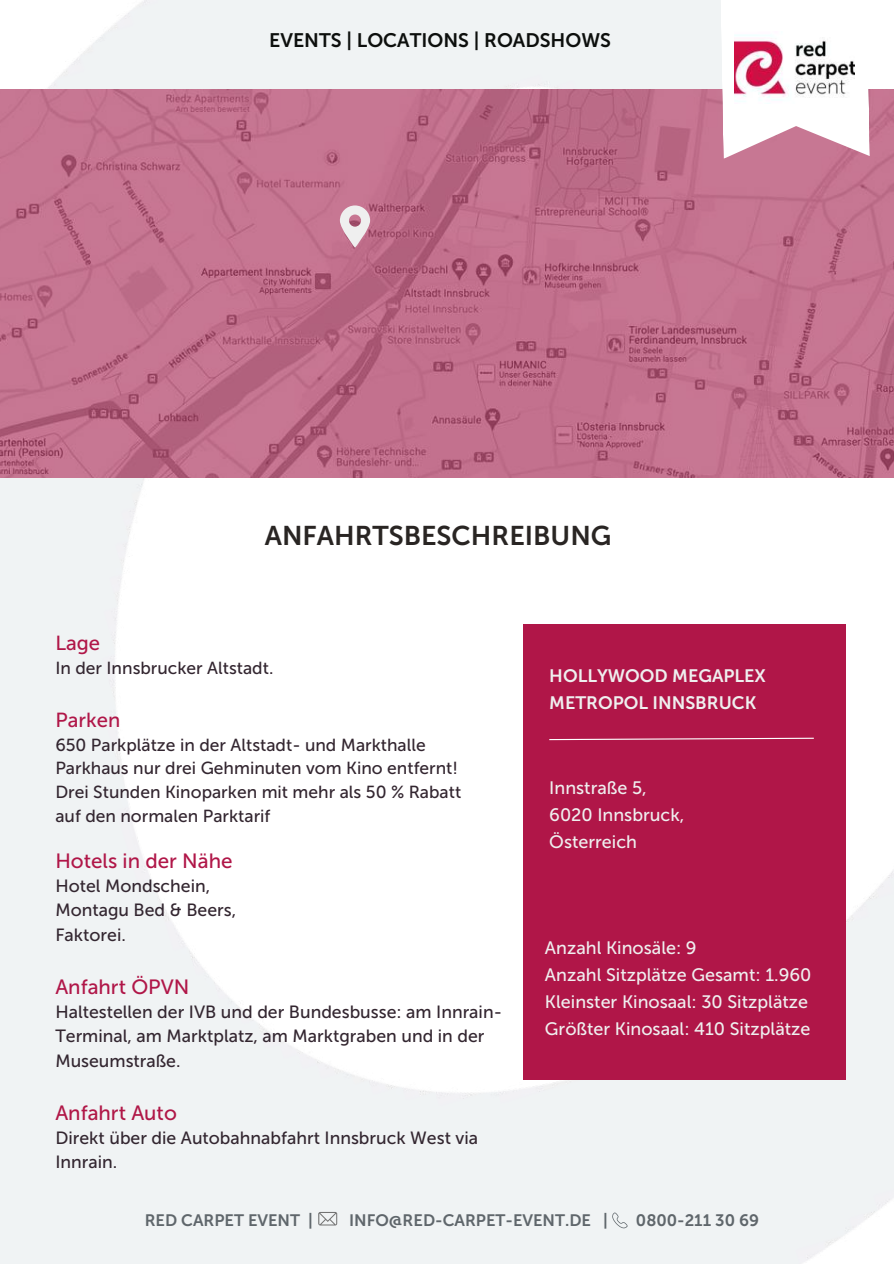
<style>
.page{position:relative;width:894px;height:1264px;background:#fff}
.page>*{position:absolute;margin:0;border:0;box-sizing:border-box;transform-origin:0 0}
.t1{font:27px "Museo Sans 700";color:#292523}
.t2{font:20.55px "Museo Sans 500";color:#b01648}
.t3{font:20.55px "Museo Sans 500";color:#b01747}
.t4{font:20.25px "Museo Sans 500";color:#b01648}
.t5{font:19.5px "Museo Sans 700";color:#0d0f0d}
.t6{font:18px/27px "Museo Sans 500";color:#efefef}
.t7{font:18px/27px "Museo Sans 700";color:#efefef}
.t8{font:17.7px/24.3px "Museo Sans 500";color:#332630}
.t9{font:17.4px/24px "Museo Sans 500";color:#332630}
.t10{font:16.5px "Museo Sans 700";color:#5f666b}
</style>
<div class="page">
<img style="left:0;top:0;width:893px;height:1263px">
<svg style="left:0;top:89px;width:893px;height:388px;background:#c06e8b"></svg>
<svg style="left:340px;top:205px;width:30px;height:43px"></svg>
<svg style="left:718px;top:0;width:151px;height:159px"></svg>
<img style="left:734px;top:32px;width:120px;height:72px">
<svg style="left:318px;top:1211px;width:19px;height:14px"></svg>
<svg style="left:612px;top:1211px;width:15px;height:17px"></svg>
<div style="left:523px;top:624px;width:322px;height:455px;background:#b01648"></div>
<svg style="left:549px;top:737px;width:265px;height:3px"></svg>
<p class="t5" style="left:269px;top:29px;width:343px">EVENTS | LOCATIONS | ROADSHOWS</p>
<h1 class="t1" style="left:265px;top:521px;width:348px">ANFAHRTSBESCHREIBUNG</h1>
<p class="t4" style="left:55px;top:632px;width:46px">Lage</p>
<p class="t9" style="left:55px;top:656px;width:219px">In der Innsbrucker Altstadt.</p>
<p class="t4" style="left:55px;top:708px;width:66px">Parken</p>
<p class="t9" style="left:55px;top:732px;width:407px">650 Parkplätze in der Altstadt- und Markthalle Parkhaus nur drei Gehminuten vom Kino entfernt!<br>Drei Stunden Kinoparken mit mehr als 50 % Rabatt auf den normalen Parktarif</p>
<p class="t2" style="left:55px;top:849px;width:179px">Hotels in der Nähe</p>
<p class="t8" style="left:55px;top:874px;width:182px">Hotel Mondschein,<br>Montagu Bed &amp; Beers,<br>Faktorei.</p>
<p class="t2" style="left:55px;top:975px;width:135px">Anfahrt ÖPVN</p>
<p class="t8" style="left:55px;top:999px;width:448px">Haltestellen der IVB und der Bundesbusse: am Innrain-<br>Terminal, am Marktplatz, am Marktgraben und in der<br>Museumstraße.</p>
<p class="t3" style="left:55px;top:1101px;width:123px">Anfahrt Auto</p>
<p class="t8" style="left:55px;top:1125px;width:424px">Direkt über die Autobahnabfahrt Innsbruck West via<br>Innrain.</p>
<p class="t7" style="left:549px;top:662px;width:218px">HOLLYWOOD MEGAPLEX<br>METROPOL INNSBRUCK</p>
<p class="t6" style="left:549px;top:774px;width:137px">Innstraße 5,<br>6020 Innsbruck,<br>Österreich</p>
<p class="t6" style="left:544px;top:934px;width:268px">Anzahl Kinosäle: 9<br>Anzahl Sitzplätze Gesamt: 1.960<br>Kleinster Kinosaal: 30 Sitzplätze<br>Größter Kinosaal: 410 Sitzplätze</p>
<p class="t10" style="left:145px;top:1210px;width:170px">RED CARPET EVENT |</p>
<p class="t10" style="left:349px;top:1210px;width:260px">INFO@RED-CARPET-EVENT.DE |</p>
<p class="t10" style="left:635px;top:1210px;width:124px">0800-211 30 69</p>
</div>
